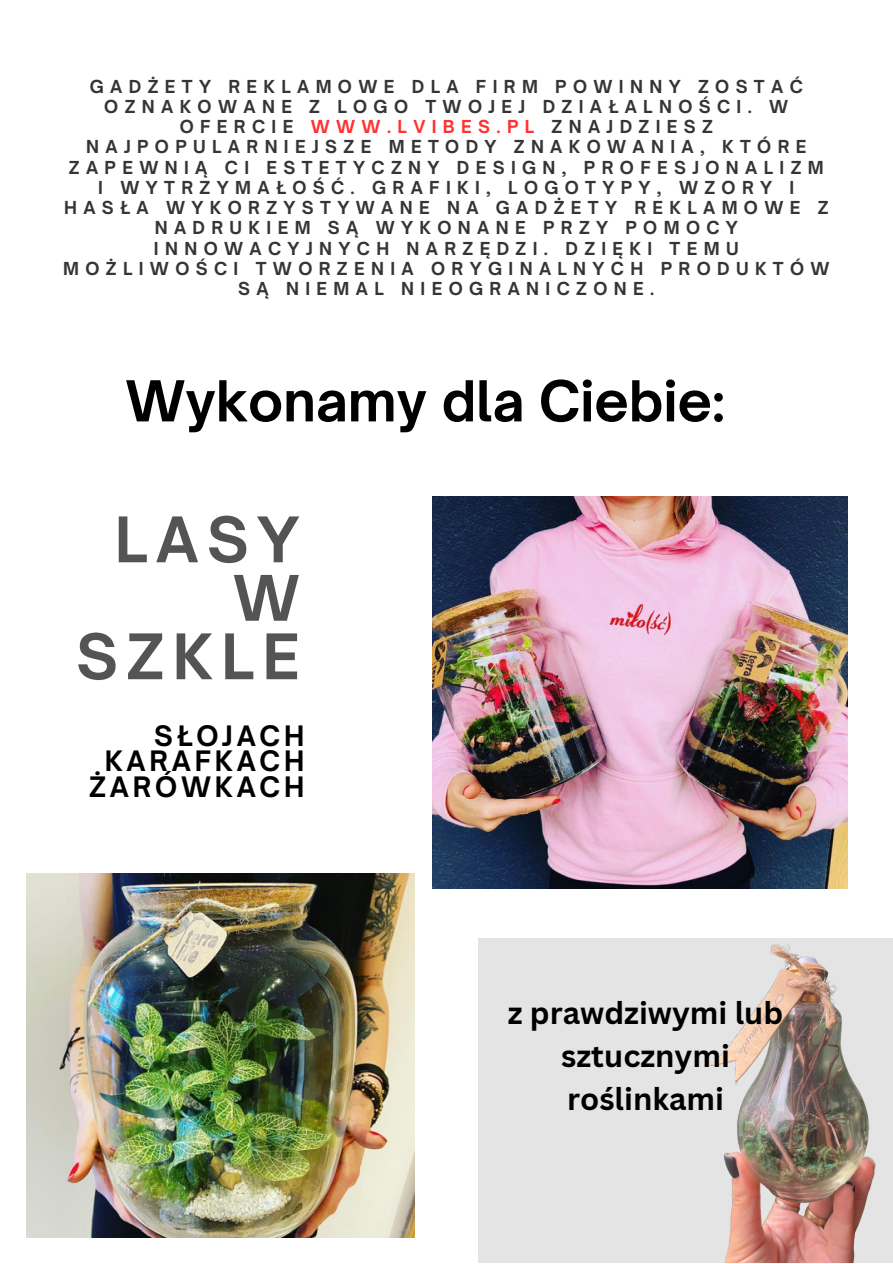
<style>
.page{position:relative;width:893px;height:1264px;background:#fff}
.page>*{position:absolute;margin:0;border:0;box-sizing:border-box;transform-origin:0 0}
.t1{font:700 60px/58.5px "Open Sauce One";letter-spacing:.14em;color:#545454;text-align:right}
.t2{font:700 54px "Open Sauce One";color:#000}
.t3{font:700 30.75px/42.9px "Canva Sans";color:#000;text-align:center}
.t4{font:700 27px "Open Sauce One";letter-spacing:.14em;color:#000}
.t5{font:700 17.1px/20.2px "Open Sauce One";letter-spacing:.37em;color:#353535;text-align:center}
.s1{color:#ff3131}
</style>
<div class="page">
<div style="left:479px;top:938px;width:413px;height:324px;background:#e4e4e4"></div>
<img style="left:26px;top:873px;width:388px;height:364px">
<img style="left:432px;top:496px;width:415px;height:392px">
<img style="left:661px;top:888px;width:215px;height:374px">
<p class="t5" style="left:63px;top:76px;width:767px">GADŻETY REKLAMOWE DLA FIRM POWINNY ZOSTAĆ OZNAKOWANE Z LOGO TWOJEJ DZIAŁALNOŚCI. W OFERCIE <span class="s1">WWW.LVIBES.PL</span> ZNAJDZIESZ NAJPOPULARNIEJSZE METODY ZNAKOWANIA, KTÓRE ZAPEWNIĄ CI ESTETYCZNY DESIGN, PROFESJONALIZM<br>I WYTRZYMAŁOŚĆ. GRAFIKI, LOGOTYPY, WZORY I HASŁA WYKORZYSTYWANE NA GADŻETY REKLAMOWE Z NADRUKIEM SĄ WYKONANE PRZY POMOCY INNOWACYJNYCH NARZĘDZI. DZIĘKI TEMU<br>MOŻLIWOŚCI TWORZENIA ORYGINALNYCH PRODUKTÓW SĄ NIEMAL NIEOGRANICZONE.</p>
<p class="t2" style="left:125px;top:367px;width:601px">Wykonamy dla Ciebie:</p>
<p class="t1" style="left:76px;top:510px;width:225px">LASY<br>W<br>SZKLE</p>
<p class="t4" style="left:154px;top:718px;width:151px">SŁOJACH</p>
<p class="t4" style="left:105px;top:744px;width:201px">KARAFKACH</p>
<p class="t4" style="left:89px;top:770px;width:217px">ŻARÓWKACH</p>
<p class="t3" style="left:508px;top:991px;width:277px">z prawdziwymi lub sztucznymi roślinkami</p>
</div>
